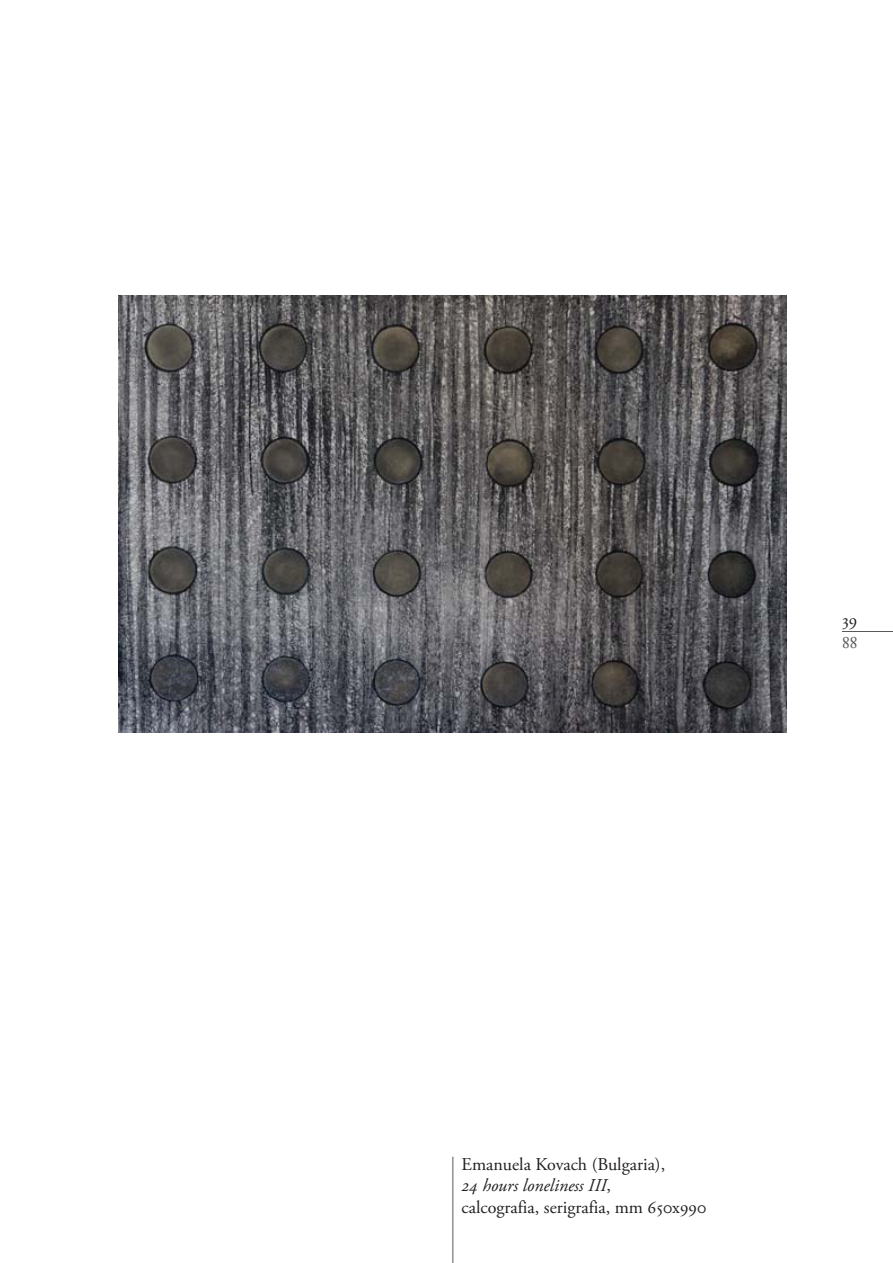
<style>
.page{position:relative;width:893px;height:1263px;background:#fff}
.page>*{position:absolute;margin:0;border:0;box-sizing:border-box;transform-origin:0 0}
.t1{font:18px/21.6px "Adobe Garamond Pro";color:#231f20}
.t2{font:18px "Adobe Garamond Regular SC";color:#231f20}
.t3{font:18px "Adobe Garamond Regular SC";color:#58595b}
.s1{font-style:italic}
</style>
<div class="page">
<hr style="left:842px;top:631px;width:51px;height:1px;background:#58595b">
<hr style="left:453px;top:1157px;width:1px;height:106px;background:#58595b">
<img style="left:119px;top:296px;width:668px;height:436px">
<p class="t2" style="left:842px;top:613px;width:17px">39</p>
<p class="t3" style="left:842px;top:635px;width:17px">88</p>
<p class="t1" style="left:462px;top:1155px;width:246px">Emanuela Kovach (Bulgaria),<br><span class="s1">24 hours loneliness III</span>,<br>calcografia, serigrafia, mm 650x990</p>
</div>
